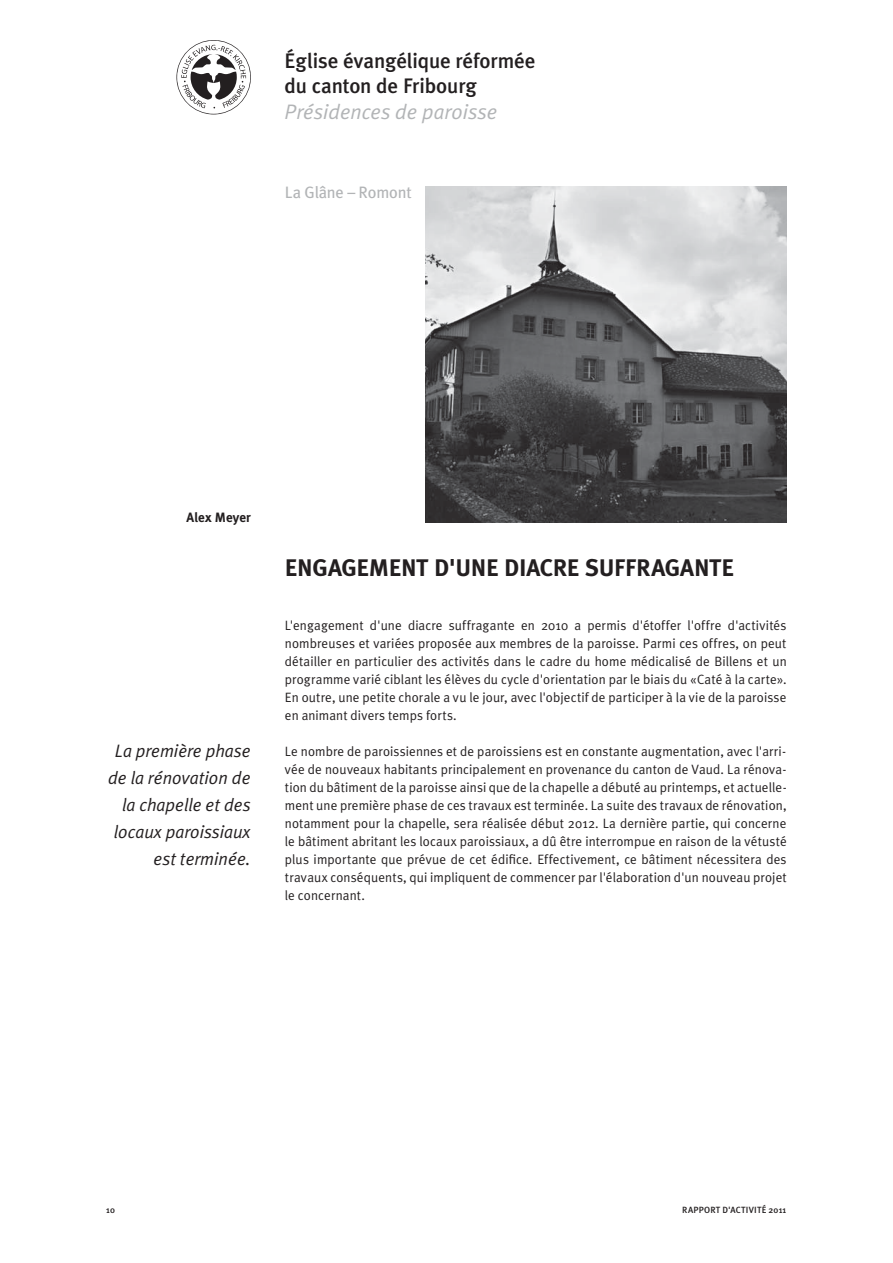
<style>
.page{position:relative;width:893px;height:1263px;background:#fff}
.page>*{position:absolute;margin:0;border:0;box-sizing:border-box;transform-origin:0 0}
.t1{font:700 24px "Meta Plus";letter-spacing:-.02em;color:#231f20}
.t2{font:500 21px/25.2px "Meta Plus";letter-spacing:-.01em;color:#231f20}
.t3{font:italic 21px "Meta Plus Normal";color:#b2b4b6}
.t4{font:italic 18px/27px "Meta Plus Normal";color:#231f20;text-align:right}
.t5{font:16.5px "Meta Plus";letter-spacing:-.01em;color:#b2b4b6}
.t6{font:13.5px/18px "Meta Plus Normal";letter-spacing:.005em;color:#231f20;text-align:justify}
.t7{font:700 13.5px "Meta Plus";color:#231f20}
.t8{font:500 9px "Meta Plus";letter-spacing:.02em;color:#231f20}
</style>
<div class="page">
<img style="left:425px;top:186px;width:362px;height:336px">
<svg style="left:176px;top:40px;width:75px;height:74px"></svg>
<h2 class="t2" style="left:285px;top:49px;width:253px">Église évangélique réformée du canton de Fribourg</h2>
<h2 class="t3" style="left:285px;top:101px;width:214px">Présidences de paroisse</h2>
<p class="t5" style="left:285px;top:184px;width:128px">La Glâne – Romont</p>
<p class="t7" style="left:187px;top:511px;width:66px">Alex Meyer</p>
<h3 class="t4" style="left:108px;top:738px;width:144px">La première phase de la rénovation de la chapelle et des locaux paroissiaux est terminée.</h3>
<h1 class="t1" style="left:285px;top:556px;width:451px">ENGAGEMENT D'UNE DIACRE SUFFRAGANTE</h1>
<p class="t6" style="left:285px;top:618px;width:503px">L'engagement d'une diacre suffragante en 2010 a permis d'étoffer l'offre d'activités nombreuses et variées proposée aux membres de la paroisse. Parmi ces offres, on peut détailler en particulier des activités dans le cadre du home médicalisé de Billens et un programme varié ciblant les élèves du cycle d'orientation par le biais du «Caté à la carte».<br>En outre, une petite chorale a vu le jour, avec l'objectif de participer à la vie de la paroisse en animant divers temps forts.</p>
<p class="t6" style="left:285px;top:744px;width:503px">Le nombre de paroissiennes et de paroissiens est en constante augmentation, avec l'arri&shy;vée de nouveaux habitants principalement en provenance du canton de Vaud. La rénova&shy;tion du bâtiment de la paroisse ainsi que de la chapelle a débuté au printemps, et actuelle&shy;ment une première phase de ces travaux est terminée. La suite des travaux de rénovation, notamment pour la chapelle, sera réalisée début 2012. La dernière partie, qui concerne le bâtiment abritant les locaux paroissiaux, a dû être interrompue en raison de la vétusté plus importante que prévue de cet édifice. Effectivement, ce bâtiment nécessitera des travaux conséquents, qui impliquent de commencer par l'élaboration d'un nouveau projet le concernant.</p>
<p class="t8" style="left:106px;top:1206px;width:10px">10</p>
<p class="t8" style="left:682px;top:1206px;width:106px">RAPPORT D'ACTIVITÉ 2011</p>
</div>
